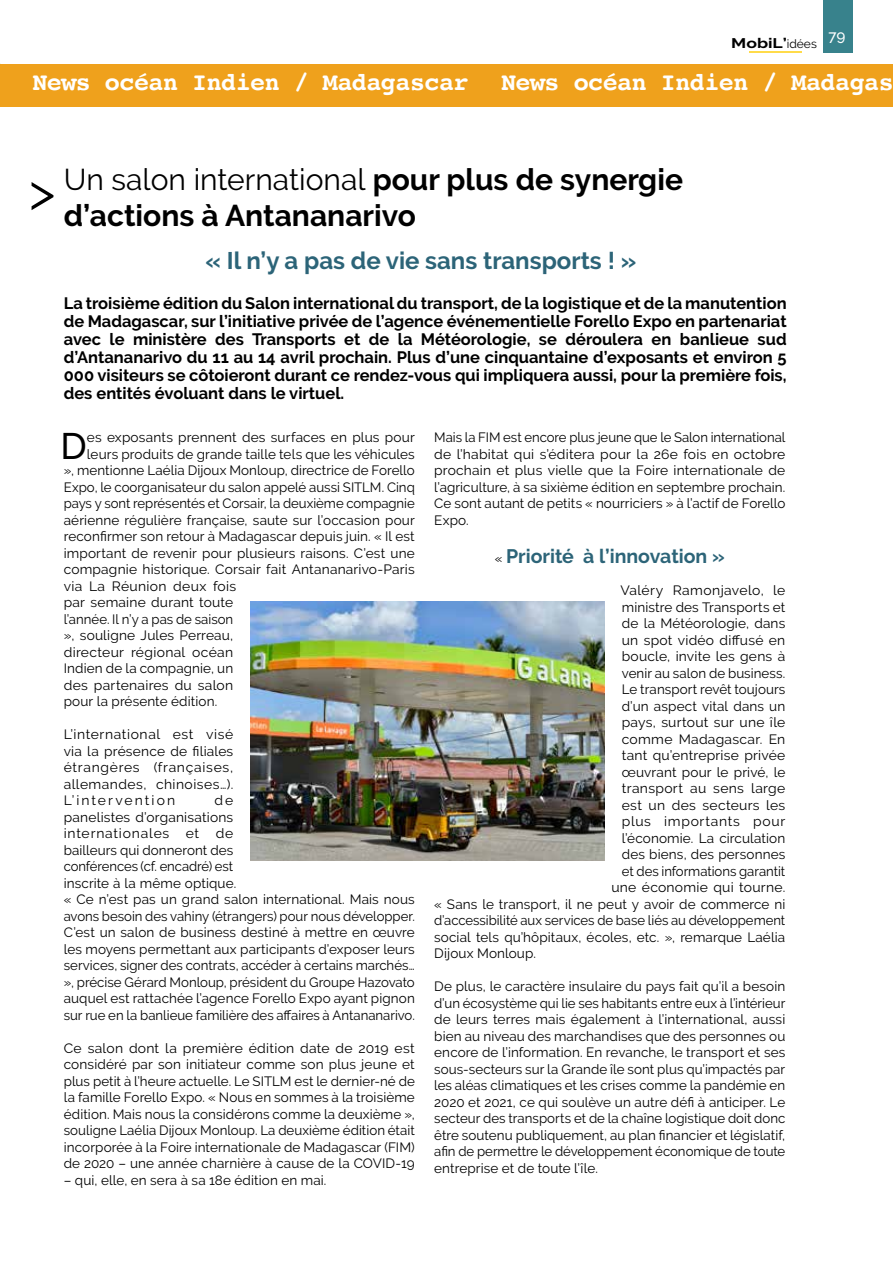
<style>
.page{position:relative;width:893px;height:1263px;background:#fff}
.page>*{position:absolute;margin:0;border:0;box-sizing:border-box;transform-origin:0 0}
.t1{font:500 36.75px "Raleway";color:#000}
.t2{font:700 30px/36px "Raleway";color:#000}
.t3{font:700 25.05px "Courier";letter-spacing:-.02em;color:#fff}
.t4{font:700 24px "Raleway";color:#2c6478}
.t5{font:700 19.5px "Raleway";color:#2c6478}
.t6{font:700 16.5px/18px "Raleway";color:#000;text-align:justify}
.t7{font:700 13.95px "Raleway";color:#000;scale:1.26 1}
.t8{font:13.5px/16.5px "Raleway";letter-spacing:.01em;color:#000;text-align:justify}
.t9{font:13.5px "Raleway";letter-spacing:.03em;color:#000}
.t10{font:13.5px "Raleway";letter-spacing:.045em;color:#000}
.s1{font-weight:400;font-size:12px}
.s2{font-weight:400;font-size:52.2px}
.s3{font-weight:400}
.s4{font-weight:400;font-size:13.5px;color:#000}
</style>
<div class="page">
<img style="left:251px;top:602px;width:354px;height:258px">
<div style="left:0;top:64px;width:893px;height:42px;background:#efa11c"></div>
<hr style="left:749px;top:51px;width:52px;height:1px;background:#ffdb4a">
<div style="left:823px;top:0;width:30px;height:53px;background:#38828c"></div>
<p class="t7" style="left:731px;top:35px;width:92px">MobiL’<span class="s1">idées</span> <sup>79</sup></p>
<h3 class="t3" style="left:32px;top:62px;width:438px">News océan Indien / Madagascar</h3>
<h3 class="t3" style="left:501px;top:62px;width:394px">News océan Indien / Madagas</h3>
<h2 class="t2" style="left:64px;top:161px;width:621px;text-indent:-35px"><span class="s2">&gt;</span> <span class="s3">Un salon international</span> pour plus de synergie d’actions à Antananarivo</h2>
<h3 class="t4" style="left:206px;top:247px;width:432px">« Il n’y a pas de vie sans transports ! »</h3>
<p class="t6" style="left:64px;top:294px;width:724px">La troisième édition du Salon international du transport, de la logistique et de la manutention de Madagascar, sur l’initiative privée de l’agence événementielle Forello Expo en partenariat avec le ministère des Transports et de la Météorologie, se déroulera en banlieue sud d’Antananarivo du 11 au 14 avril prochain. Plus d’une cinquantaine d’exposants et environ 5<br>000 visiteurs se côtoieront durant ce rendez-vous qui impliquera aussi, pour la première fois, des entités évoluant dans le virtuel.</p>
<h1 class="t1" style="left:61px;top:424px;width:28px">D</h1>
<p class="t8" style="left:87px;top:429px;width:329px">es exposants prennent des surfaces en plus pour</p>
<p class="t8" style="left:87px;top:446px;width:329px">leurs produits de grande taille tels que les véhicules</p>
<p class="t8" style="left:64px;top:462px;width:352px">», mentionne Laélia Dijoux Monloup, directrice de Forello</p>
<p class="t8" style="left:64px;top:479px;width:353px">Expo, le coorganisateur du salon appelé aussi SITLM. Cinq</p>
<p class="t8" style="left:64px;top:495px;width:353px">pays y sont représentés et Corsair, la deuxième compagnie</p>
<p class="t8" style="left:64px;top:512px;width:353px">aérienne régulière française, saute sur l’occasion pour</p>
<p class="t8" style="left:64px;top:528px;width:353px">reconfirmer son retour à Madagascar depuis juin. « Il est</p>
<p class="t8" style="left:64px;top:545px;width:352px">important de revenir pour plusieurs raisons. C’est une</p>
<p class="t8" style="left:64px;top:561px;width:353px">compagnie historique. Corsair fait Antananarivo-Paris</p>
<p class="t8" style="left:64px;top:578px;width:174px">via La Réunion deux fois</p>
<p class="t8" style="left:64px;top:594px;width:171px">par semaine durant toute</p>
<p class="t8" style="left:64px;top:611px;width:171px">l’année. Il n’y a pas de saison</p>
<p class="t8" style="left:64px;top:627px;width:171px">», souligne Jules Perreau,</p>
<p class="t8" style="left:64px;top:644px;width:171px">directeur régional océan</p>
<p class="t8" style="left:64px;top:660px;width:171px">Indien de la compagnie, un</p>
<p class="t8" style="left:64px;top:677px;width:171px">des partenaires du salon</p>
<p class="t8" style="left:64px;top:693px;width:155px">pour la présente édition.</p>
<p class="t8" style="left:64px;top:726px;width:171px">L’international est visé via la présence de filiales étrangères (françaises, allemandes, chinoises…).<br>L’intervention</p>
<p class="t8" style="left:64px;top:792px;width:353px;text-align:left;text-indent:151px">de<br>panelistes d’organisations<br>internationales et de<br>bailleurs qui donneront des<br>conférences (cf. encadré) est<br>inscrite à la même optique.<br>« Ce n’est pas un grand salon international. Mais nous avons besoin des vahiny (étrangers) pour nous développer.<br>C’est un salon de business destiné à mettre en œuvre les moyens permettant aux participants d’exposer leurs services, signer des contrats, accéder à certains marchés… », précise Gérard Monloup, président du Groupe Hazovato auquel est rattachée l’agence Forello Expo ayant pignon sur rue en la banlieue familière des affaires à Antananarivo.</p>
<p class="t8" style="left:64px;top:1040px;width:353px">Ce salon dont la première édition date de 2019 est considéré par son initiateur comme son plus jeune et plus petit à l’heure actuelle. Le SITLM est le dernier-né de la famille Forello Expo. « Nous en sommes à la troisième édition. Mais nous la considérons comme la deuxième », souligne Laélia Dijoux Monloup. La deuxième édition était incorporée à la Foire internationale de Madagascar (FIM) de 2020 – une année charnière à cause de la COVID-19</p>
<p class="t8" style="left:64px;top:1172px;width:264px">– qui, elle, en sera à sa 18e édition en mai.</p>
<p class="t8" style="left:434px;top:429px;width:353px">Mais la FIM est encore plus jeune que le Salon international de l’habitat qui s’éditera pour la 26e fois en octobre prochain et plus vielle que la Foire internationale de l’agriculture, à sa sixième édition en septembre prochain.<br>Ce sont autant de petits « nourriciers » à l’actif de Forello Expo.</p>
<h3 class="t5" style="left:495px;top:545px;width:231px"><span class="s4">«</span> Priorité à l’innovation »</h3>
<p class="t9" style="left:620px;top:583px;width:167px">Valéry Ramonjavelo, le</p>
<p class="t8" style="left:622px;top:599px;width:165px">ministre des Transports et</p>
<p class="t8" style="left:622px;top:615px;width:165px">de la Météorologie, dans</p>
<p class="t8" style="left:622px;top:632px;width:165px">un spot vidéo diffusé en</p>
<p class="t8" style="left:622px;top:648px;width:165px">boucle, invite les gens à</p>
<p class="t8" style="left:622px;top:665px;width:165px">venir au salon de business.</p>
<p class="t8" style="left:622px;top:681px;width:165px">Le transport revêt toujours</p>
<p class="t8" style="left:622px;top:698px;width:165px">d’un aspect vital dans un</p>
<p class="t8" style="left:622px;top:714px;width:165px">pays, surtout sur une île</p>
<p class="t8" style="left:622px;top:731px;width:165px">comme Madagascar. En</p>
<p class="t8" style="left:622px;top:747px;width:165px">tant qu’entreprise privée</p>
<p class="t8" style="left:622px;top:764px;width:165px">œuvrant pour le privé, le</p>
<p class="t8" style="left:622px;top:780px;width:165px">transport au sens large</p>
<p class="t8" style="left:622px;top:797px;width:165px">est un des secteurs les</p>
<p class="t10" style="left:622px;top:814px;width:165px">plus importants pour</p>
<p class="t8" style="left:622px;top:830px;width:165px">l’économie. La circulation</p>
<p class="t8" style="left:622px;top:846px;width:165px">des biens, des personnes</p>
<p class="t8" style="left:622px;top:863px;width:165px">et des informations garantit</p>
<p class="t8" style="left:611px;top:879px;width:175px">une économie qui tourne.</p>
<p class="t8" style="left:434px;top:896px;width:353px">« Sans le transport, il ne peut y avoir de commerce ni</p>
<p class="t8" style="left:434px;top:912px;width:353px">d’accessibilité aux services de base liés au développement</p>
<p class="t8" style="left:434px;top:929px;width:353px">social tels qu’hôpitaux, écoles, etc. », remarque Laélia</p>
<p class="t8" style="left:434px;top:945px;width:103px">Dijoux Monloup.</p>
<p class="t8" style="left:434px;top:978px;width:353px">De plus, le caractère insulaire du pays fait qu’il a besoin d’un écosystème qui lie ses habitants entre eux à l’intérieur de leurs terres mais également à l’international, aussi bien au niveau des marchandises que des personnes ou encore de l’information. En revanche, le transport et ses sous-secteurs sur la Grande île sont plus qu’impactés par les aléas climatiques et les crises comme la pandémie en 2020 et 2021, ce qui soulève un autre défi à anticiper. Le secteur des transports et de la chaîne logistique doit donc être soutenu publiquement, au plan financier et législatif, afin de permettre le développement économique de toute entreprise et de toute l’île.</p>
</div>
